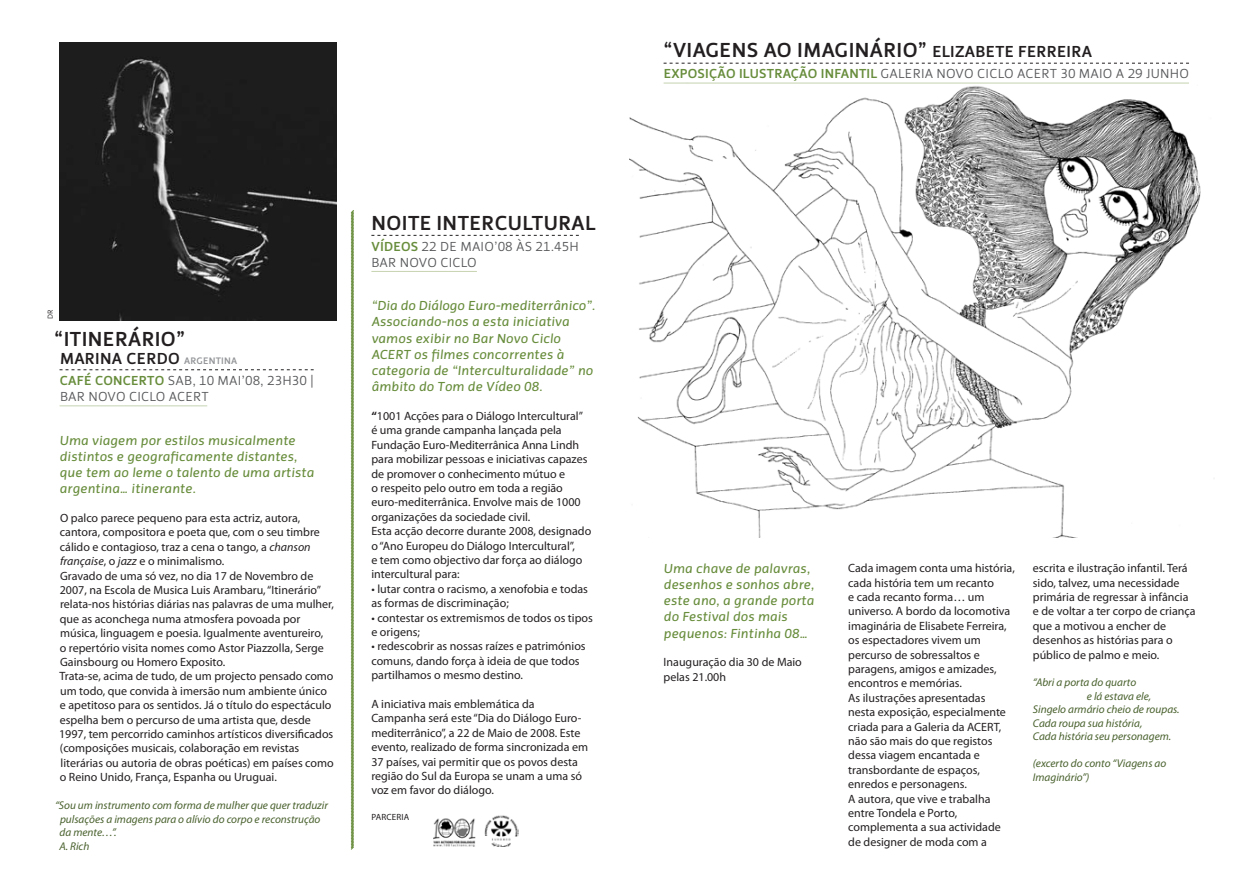
<style>
.page{position:relative;width:1259px;height:893px;background:#fff}
.page>*{position:absolute;margin:0;border:0;box-sizing:border-box;transform-origin:0 0}
.t1{font:21px "Priva Three Pro";letter-spacing:.02em;color:#231f20}
.t2{font:16.5px "Priva Three Pro";color:#231f20}
.t3{font:13.5px/16.2px "Priva Two Italic Pro";color:#688d3c}
.t4{font:13.5px/16.2px "Priva One Pro";letter-spacing:.015em;color:#57585a}
.t5{font:13.5px "Priva Three Pro";letter-spacing:.015em;color:#688d3c}
.t6{font:12px/14.4px "Myriad Pro";color:#231f20}
.t7{font:italic 11.25px/13.5px "Myriad Pro";color:#49612d}
.t8{font:9.75px "Priva Three Pro";color:#939598}
.t9{font:9px "Myriad Pro";color:#231f20}
.t10{font:7.5px "Priva One Pro";color:#231f20}
.s1{font-size:16.5px;color:#231f20}
.s2{font-style:italic}
.s3{font-family:"Priva Three Pro";color:#688d3c}
.s4{font-weight:700}
.s5{font-size:21px}
</style>
<div class="page">
<svg style="left:60px;top:369px;width:254px;height:1px"></svg>
<hr style="left:60px;top:405px;width:147px;height:1px;background:#c6d3b1">
<svg style="left:371px;top:235px;width:208px;height:1px"></svg>
<hr style="left:371px;top:271px;width:106px;height:1px;background:#c6d3b1">
<img style="left:629px;top:82px;width:572px;height:455px">
<svg style="left:663px;top:63px;width:526px;height:1px"></svg>
<hr style="left:663px;top:83px;width:526px;height:1px;background:#c6d3b1">
<svg style="left:350px;top:210px;width:4px;height:640px"></svg>
<img style="left:60px;top:43px;width:276px;height:277px">
<img style="left:433px;top:815px;width:86px;height:32px">
<p class="t10" style="left:46px;top:319px;width:10px;rotate:-90deg">DR</p>
<h1 class="t1" style="left:54px;top:326px;width:29px">“ITINERÁRIO</h1>
<h1 class="t1" style="left:176px;top:326px;width:11px">”</h1>
<h2 class="t2" style="left:60px;top:348px;width:25px">MARINA</h2>
<p class="t8" style="left:127px;top:354px;width:71px"><span class="s1">CERDO</span> ARGENTINA</p>
<p class="t5" style="left:60px;top:372px;width:17px">CAFÉ</p>
<p class="t5" style="left:95px;top:372px;width:18px">CONCERTO</p>
<p class="t4" style="left:60px;top:372px;width:255px;text-indent:108px">SAB, 10 MAI’08, 23H30 |<br>BAR N OVO CICLO ACERT</p>
<p class="t3" style="left:59px;top:432px;width:256px">Uma viagem por estilos musicalmente distintos e geograficamente distantes, que tem ao leme o talento de uma artista argentina… itinerante.</p>
<p class="t6" style="left:59px;top:511px;width:276px">O palco parece pequeno para esta actriz, autora, cantora, compositora e poeta que, com o seu timbre cálido e contagioso, traz a cena o tango, a <span class="s2">chanson française</span>, o <span class="s2">jazz</span> e o minimalismo.<br>Gravado de uma só vez, no dia 17 de Novembro de 2007, na Escola de Musica Luis Arambaru, “Itinerário” relata-nos histórias diárias nas palavras de uma mulher, que as aconchega numa atmosfera povoada por música, linguagem e poesia. Igualmente aventureiro,<br>o repertório visita nomes como Astor Piazzolla, Serge Gainsbourg ou Homero Exposito.<br>Trata-se, acima de tudo, de um projecto pensado como um todo, que convida à imersão num ambiente único e apetitoso para os sentidos. Já o título do espectáculo espelha bem o percurso de uma artista que, desde 1997, tem percorrido caminhos artísticos diversificados (composições musicais, colaboração em revistas literárias ou autoria de obras poéticas) em países como o Reino Unido, França, Espanha ou Uruguai.</p>
<p class="t7" style="left:59px;top:798px;width:270px;text-indent:-4px">“Sou um instrumento com forma de mulher que quer traduzir pulsações a imagens para o alívio do corpo e reconstrução da mente…”.<br>A. Rich</p>
<h1 class="t1" style="left:371px;top:209px;width:27px">NOITE</h1>
<h1 class="t1" style="left:436px;top:209px;width:20px">INTERC</h1>
<h1 class="t1" style="left:508px;top:209px;width:64px">ULTURAL</h1>
<p class="t5" style="left:371px;top:237px;width:9px">VÍDEO</p>
<p class="t4" style="left:371px;top:238px;width:209px;text-indent:39px"><span class="s3">S</span> 22 D E MAIO’08 ÀS 21.45H<br>BAR N OVO CICLO</p>
<p class="t3" style="left:371px;top:298px;width:225px">“Dia do Diálogo Euro-mediterrânico”.<br>Associando-nos a esta iniciativa vamos exibir no Bar Novo Ciclo<br>ACERT os filmes concorrentes à categoria de “Interculturalidade” no âmbito do Tom de Vídeo 08.</p>
<p class="t6" style="left:371px;top:409px;width:221px"><span class="s4">“</span>1001 Acções para o Diálogo Intercultural” é uma grande campanha lançada pela Fundação Euro-Mediterrânica Anna Lindh para mobilizar pessoas e iniciativas capazes de promover o conhecimento mútuo e<br>o respeito pelo outro em toda a região euro-mediterrânica. Envolve mais de 1000 organizações da sociedade civil.<br>Esta acção decorre durante 2008, designado o “Ano Europeu do Diálogo Intercultural”,<br>e tem como objectivo dar força ao diálogo intercultural para:</p>
<p class="t6" style="left:371px;top:581px;width:218px">• lutar contra o racismo, a xenofobia e todas as formas de discriminação;</p>
<p class="t6" style="left:371px;top:610px;width:223px">• contestar os extremismos de todos os tipos e origens;</p>
<p class="t6" style="left:371px;top:639px;width:216px">• redescobrir as nossas raízes e patrimónios comuns, dando força à ideia de que todos partilhamos o mesmo destino.</p>
<p class="t6" style="left:371px;top:697px;width:218px">A iniciativa mais emblemática da Campanha será este “Dia do Diálogo Euro&shy;mediterrânico”, a 22 de Maio de 2008. Este evento, realizado de forma sincronizada em 37 países, vai permitir que os povos desta região do Sul da Europa se unam a uma só voz em favor do diálogo.</p>
<p class="t9" style="left:371px;top:811px;width:6px">parceria</p>
<h1 class="t1" style="left:663px;top:37px;width:36px">“VIAGEN</h1>
<h1 class="t1" style="left:747px;top:37px;width:71px">S AO IMAGINÁRIO</h1>
<h2 class="t2" style="left:918px;top:41px;width:34px"><span class="s5">”</span> ELIZABETE</h2>
<h2 class="t2" style="left:1018px;top:41px;width:11px">FERREIRA</h2>
<p class="t5" style="left:663px;top:65px;width:50px">EXPOSIÇÃO</p>
<p class="t5" style="left:739px;top:65px;width:38px">ILUSTRAÇÃO</p>
<p class="t5" style="left:821px;top:65px;width:8px">INFANTIL</p>
<p class="t4" style="left:880px;top:66px;width:310px">GALERIA NOVO CICLO ACERT 30 MAIO A 29 JUNHO</p>
<p class="t3" style="left:663px;top:560px;width:152px">Uma chave de palavras, desenhos e sonhos abre, este ano, a grande porta do Festival dos mais pequenos: Fintinha 08…</p>
<p class="t6" style="left:663px;top:655px;width:140px">Inauguração dia 30 de Maio pelas 21.00h</p>
<p class="t6" style="left:848px;top:561px;width:168px">Cada imagem conta uma história, cada história tem um recanto<br>e cada recanto forma… um universo. A bordo da locomotiva imaginária de Elisabete Ferreira, os espectadores vivem um percurso de sobressaltos e paragens, amigos e amizades, encontros e memórias.<br>As ilustrações apresentadas nesta exposição, especialmente criada para a Galeria da ACERT, não são mais do que registos dessa viagem encantada e transbordante de espaços, enredos e personagens.<br>A autora, que vive e trabalha entre Tondela e Porto, complementa a sua actividade de designer de moda com a</p>
<p class="t6" style="left:1033px;top:561px;width:164px">escrita e ilustração infantil. Terá sido, talvez, uma necessidade primária de regressar à infância e de voltar a ter corpo de criança que a motivou a encher de desenhos as histórias para o público de palmo e meio.</p>
<p class="t7" style="left:1033px;top:676px;width:105px">“Abri a porta do quarto</p>
<p class="t7" style="left:1087px;top:689px;width:66px">e lá estava ele,</p>
<p class="t7" style="left:1033px;top:703px;width:148px">Singelo armário cheio de roupas.</p>
<p class="t7" style="left:1033px;top:716px;width:111px">Cada roupa sua história,</p>
<p class="t7" style="left:1033px;top:730px;width:140px">Cada história seu personagem.</p>
<p class="t7" style="left:1033px;top:757px;width:135px">(excerto do conto “Viagens ao<br>Imaginário”)</p>
</div>
